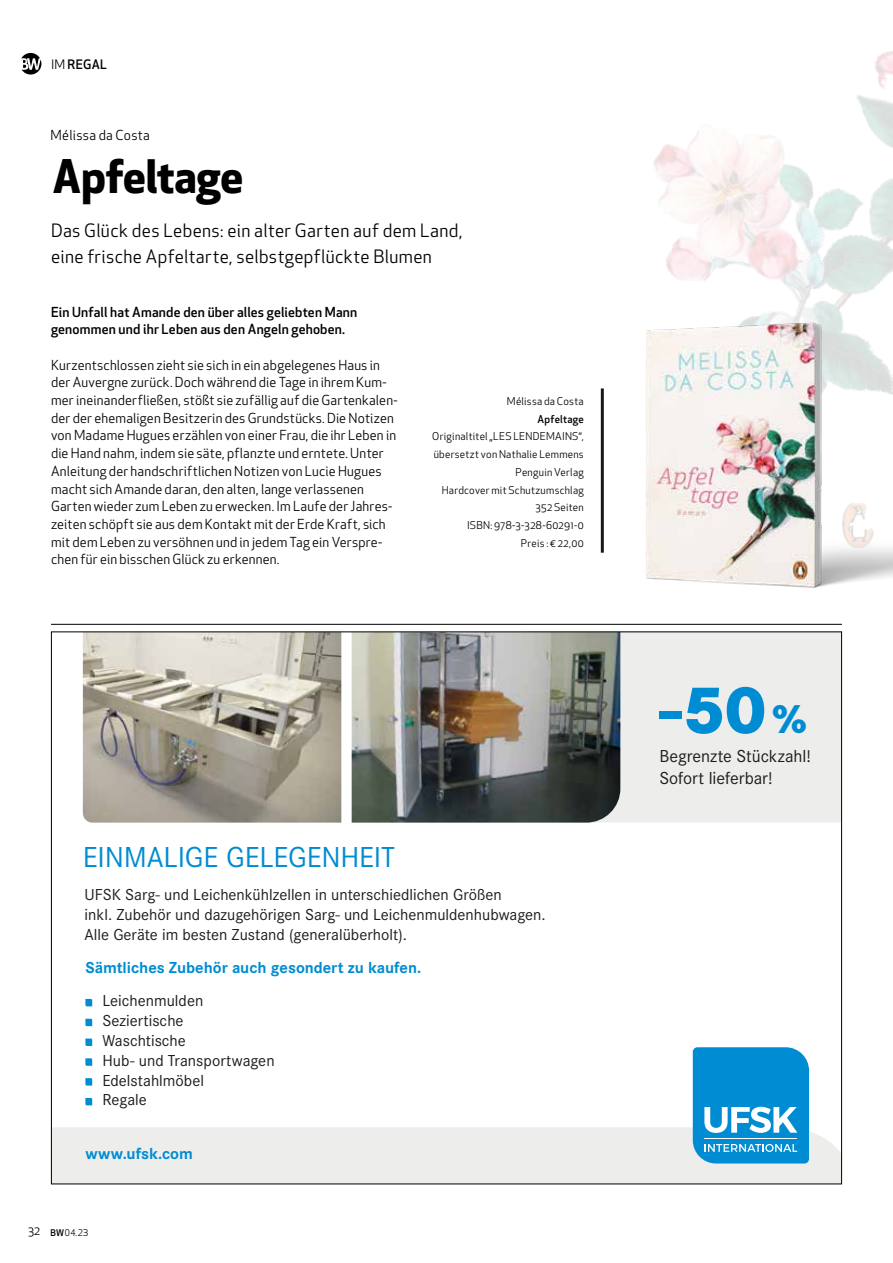
<style>
.page{position:relative;width:893px;height:1263px;background:#fff}
.page>*{position:absolute;margin:0;border:0;box-sizing:border-box;transform-origin:0 0}
.t1{font:800 69.6px "Corporate S Pro";color:#008cd2}
.t2{font:700 45px "Apex New";letter-spacing:-.005em;color:#000}
.t3{font:30px "Corporate S Pro";letter-spacing:-.005em;color:#008cd2}
.t4{font:18px/26.2px "Apex New";letter-spacing:.02em;color:#000}
.t5{font:18px/21.6px "Corporate S Pro";letter-spacing:-.005em;color:#1d1d1b}
.t6{font:16.5px/19.8px "Corporate S Pro";color:#1d1d1b}
.t7{font:700 16.5px "Corporate S Pro";letter-spacing:-.005em;color:#008cd2}
.t8{font:13.5px/17.7px "Apex New";letter-spacing:.015em;color:#000}
.t9{font:500 13.5px/17.7px "Apex New";letter-spacing:.015em;color:#000}
.t10{font:500 12.75px "Apex New";letter-spacing:.03em;color:#000}
.t11{font:10.5px/17.7px "Apex New";letter-spacing:.025em;color:#000;text-align:right}
.t12{font:500 10.5px "Apex New";letter-spacing:.02em;color:#000}
.t13{font:9px "Apex New";color:#000}
.s1{font-weight:400}
.s2{font-size:12px}
.s3{font-weight:500}
.s4{font-size:41.85px}
</style>
<div class="page">
<img style="left:654px;top:51px;width:239px;height:243px">
<div style="left:620px;top:633px;width:220px;height:190px;background:#ededec"></div>
<img style="left:83px;top:633px;width:258px;height:190px">
<img style="left:352px;top:633px;width:268px;height:190px">
<svg style="left:85px;top:999px;width:7px;height:7px"></svg>
<svg style="left:85px;top:1019px;width:7px;height:7px"></svg>
<svg style="left:53px;top:1038px;width:787px;height:144px"></svg>
<img style="left:600px;top:294px;width:293px;height:294px">
<hr style="left:51px;top:624px;width:791px;height:1px;background:#000">
<svg style="left:21px;top:53px;width:20px;height:22px"></svg>
<p class="t10" style="left:51px;top:56px;width:57px"><span class="s1">IM</span> REGAL</p>
<p class="t8" style="left:51px;top:126px;width:101px">Mélissa da Costa</p>
<h2 class="t2" style="left:52px;top:144px;width:193px">Apfeltage</h2>
<h3 class="t4" style="left:51px;top:218px;width:413px">Das Glück des Lebens: ein alter Garten auf dem Land, eine frische Apfeltarte, selbstgepflückte Blumen</h3>
<p class="t9" style="left:51px;top:303px;width:308px">Ein Unfall hat Amande den über alles geliebten Mann genommen und ihr Leben aus den Angeln gehoben.</p>
<p class="t8" style="left:51px;top:356px;width:348px">Kurzentschlossen zieht sie sich in ein abgelegenes Haus in der Auvergne zurück. Doch während die Tage in ihrem Kum&shy;mer ineinanderfließen, stößt sie zufällig auf die Gartenkalen&shy;der der ehemaligen Besitzerin des Grundstücks. Die Notizen von Madame Hugues erzählen von einer Frau, die ihr Leben in die Hand nahm, indem sie säte, pflanzte und erntete. Unter Anleitung der handschriftlichen Notizen von Lucie Hugues macht sich Amande daran, den alten, lange verlassenen Garten wieder zum Leben zu erwecken. Im Laufe der Jahres&shy;zeiten schöpft sie aus dem Kontakt mit der Erde Kraft, sich mit dem Leben zu versöhnen und in jedem Tag ein Verspre&shy;chen für ein bisschen Glück zu erkennen.</p>
<p class="t11" style="left:507px;top:392px;width:78px">Mélissa da Costa</p>
<p class="t12" style="left:537px;top:412px;width:48px">Apfeltage</p>
<p class="t11" style="left:432px;top:428px;width:153px">Originaltitel „LES LENDEMAINS“, übersetzt von Nathalie Lemmens<br>Penguin Verlag<br>Hardcover mit Schutzumschlag<br>352 Seiten<br>ISBN: 978-3-328-60291-0<br>Preis : € 22,00</p>
<h3 class="t3" style="left:83px;top:835px;width:314px">EINMALIGE GELEGENHEIT</h3>
<p class="t6" style="left:85px;top:883px;width:463px">UFSK Sarg- und Leichenkühlzellen in unterschiedlichen Größen<br>inkl. Zubehör und dazugehörigen Sarg- und Leichenmuldenhubwagen.<br>Alle Geräte im besten Zustand (generalüberholt).</p>
<p class="t7" style="left:85px;top:954px;width:337px">Sämtliches Zubehör auch gesondert zu kaufen.</p>
<p class="t6" style="left:102px;top:990px;width:174px">Leichenmulden<br>Seziertische<br>Waschtische<br>Hub- und Transportwagen<br>Edelstahlmöbel<br>Regale</p>
<p class="t7" style="left:85px;top:1141px;width:109px">www.ufsk.com</p>
<p class="t13" style="left:28px;top:1226px;width:62px"><span class="s2">32</span> <span class="s3">BW</span> 04.23</p>
<h1 class="t1" style="left:659px;top:653px;width:149px">-50 <span class="s4">%</span></h1>
<h3 class="t5" style="left:659px;top:744px;width:153px">Begrenzte Stückzahl!<br>Sofort lieferbar!</h3>
</div>
